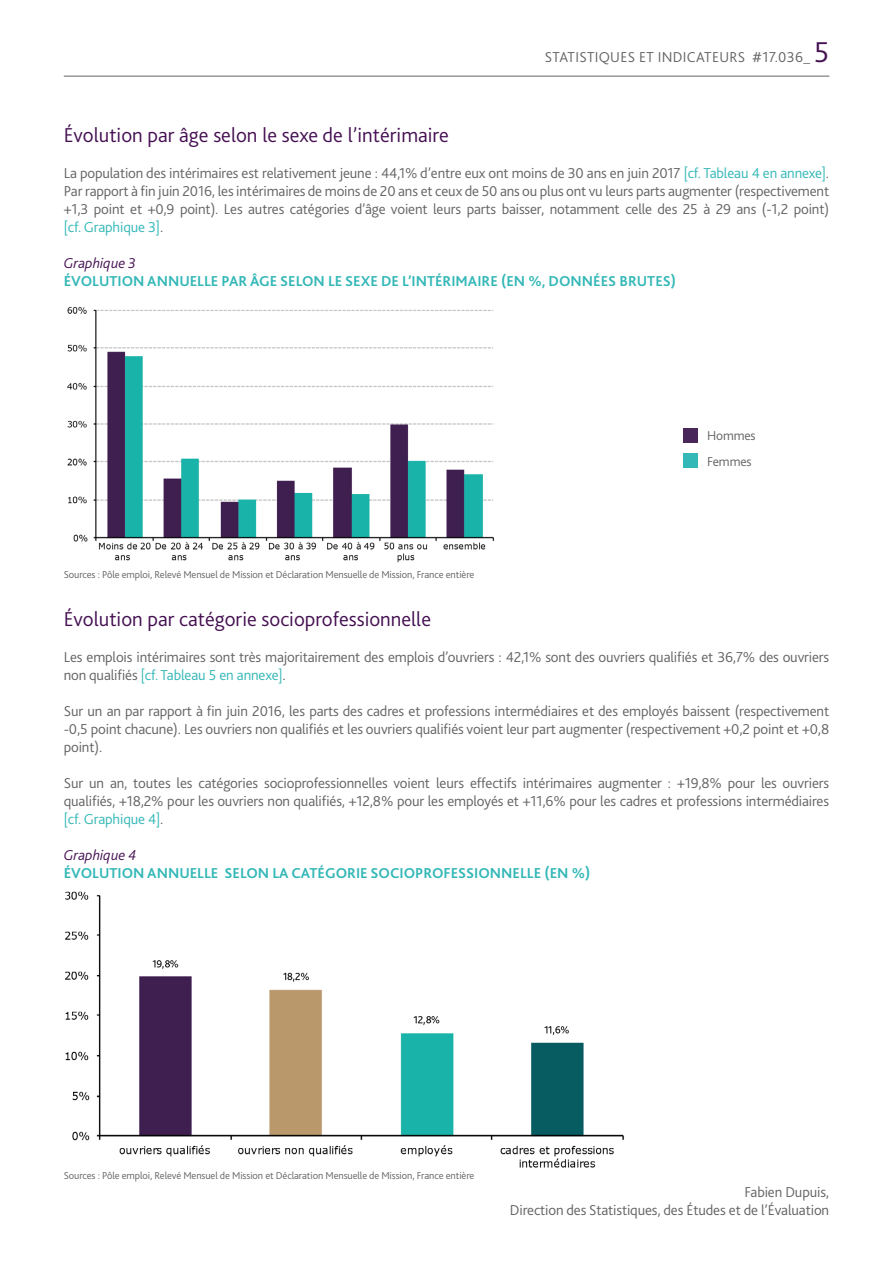
<style>
.page{position:relative;width:893px;height:1263px;background:#fff}
.page>*{position:absolute;margin:0;border:0;box-sizing:border-box;transform-origin:0 0}
.t1{font:300 21px "Bliss 2";color:#441051}
.t2{font:300 15px/18px "Bliss 2";letter-spacing:-.01em;color:#646363;text-align:justify}
.t3{font:700 15px "Bliss 2";color:#33b7b7}
.t4{font:300 15px "Bliss 2";letter-spacing:.02em;color:#646363}
.t5{font:italic 300 15px "Bliss 2";color:#441051}
.t6{font:300 13.5px/25.5px "Bliss 2";letter-spacing:-.01em;color:#646363}
.t7{font:300 10.5px "Bliss 2";letter-spacing:-.01em;color:#646363}
.s1{font-size:30px;color:#441051}
.s2{color:#33b7b7}
</style>
<div class="page">
<hr style="left:64px;top:76px;width:765px;height:1px;background:#646363">
<img style="left:67px;top:306px;width:428px;height:257px">
<div style="left:683px;top:453px;width:14px;height:14px;background:#33b7b7"></div>
<div style="left:683px;top:429px;width:14px;height:14px;background:#4a275b"></div>
<img style="left:66px;top:891px;width:558px;height:277px">
<p class="t4" style="left:545px;top:47px;width:286px">STATISTIQUES ET INDICATEURS #17.036_ <span class="s1">5</span></p>
<h1 class="t1" style="left:64px;top:122px;width:387px">Évolution par âge selon le sexe de l’intérimaire</h1>
<p class="t2" style="left:64px;top:164px;width:767px">La population des intérimaires est relativement jeune : 44,1% d’entre eux ont moins de 30 ans en juin 2017 <span class="s2">[cf. Tableau 4 en annexe]</span>.<br>Par rapport à fin juin 2016, les intérimaires de moins de 20 ans et ceux de 50 ans ou plus ont vu leurs parts augmenter (respectivement +1,3 point et +0,9 point). Les autres catégories d’âge voient leurs parts baisser, notamment celle des 25 à 29 ans (-1,2 point) <span class="s2">[cf. Graphique 3]</span>.</p>
<p class="t5" style="left:64px;top:254px;width:74px">Graphique 3</p>
<p class="t3" style="left:64px;top:272px;width:614px">ÉVOLUTION ANNUELLE PAR ÂGE SELON LE SEXE DE L’INTÉRIMAIRE (EN %, DONNÉES BRUTES)</p>
<p class="t6" style="left:707px;top:423px;width:50px">Hommes<br>Femmes</p>
<p class="t7" style="left:64px;top:568px;width:412px">Sources : Pôle emploi, Relevé Mensuel de Mission et Déclaration Mensuelle de Mission, France entière</p>
<h1 class="t1" style="left:64px;top:606px;width:369px">Évolution par catégorie socioprofessionnelle</h1>
<p class="t2" style="left:64px;top:648px;width:767px">Les emplois intérimaires sont très majoritairement des emplois d’ouvriers : 42,1% sont des ouvriers qualifiés et 36,7% des ouvriers non qualifiés <span class="s2">[cf. Tableau 5 en annexe]</span>.</p>
<p class="t2" style="left:64px;top:702px;width:767px">Sur un an par rapport à fin juin 2016, les parts des cadres et professions intermédiaires et des employés baissent (respectivement -0,5 point chacune). Les ouvriers non qualifiés et les ouvriers qualifiés voient leur part augmenter (respectivement +0,2 point et +0,8 point).</p>
<p class="t2" style="left:64px;top:774px;width:767px">Sur un an, toutes les catégories socioprofessionnelles voient leurs effectifs intérimaires augmenter : +19,8% pour les ouvriers qualifiés, +18,2% pour les ouvriers non qualifiés, +12,8% pour les employés et +11,6% pour les cadres et professions intermédiaires <span class="s2">[cf. Graphique 4]</span>.</p>
<p class="t5" style="left:64px;top:846px;width:74px">Graphique 4</p>
<p class="t3" style="left:64px;top:864px;width:528px">ÉVOLUTION ANNUELLE SELON LA CATÉGORIE SOCIOPROFESSIONNELLE (EN %)</p>
<p class="t7" style="left:64px;top:1169px;width:412px">Sources : Pôle emploi, Relevé Mensuel de Mission et Déclaration Mensuelle de Mission, France entière</p>
<p class="t2" style="left:510px;top:1183px;width:321px;text-align:right">Fabien Dupuis,<br>Direction des Statistiques, des Études et de l’Évaluation</p>
</div>
